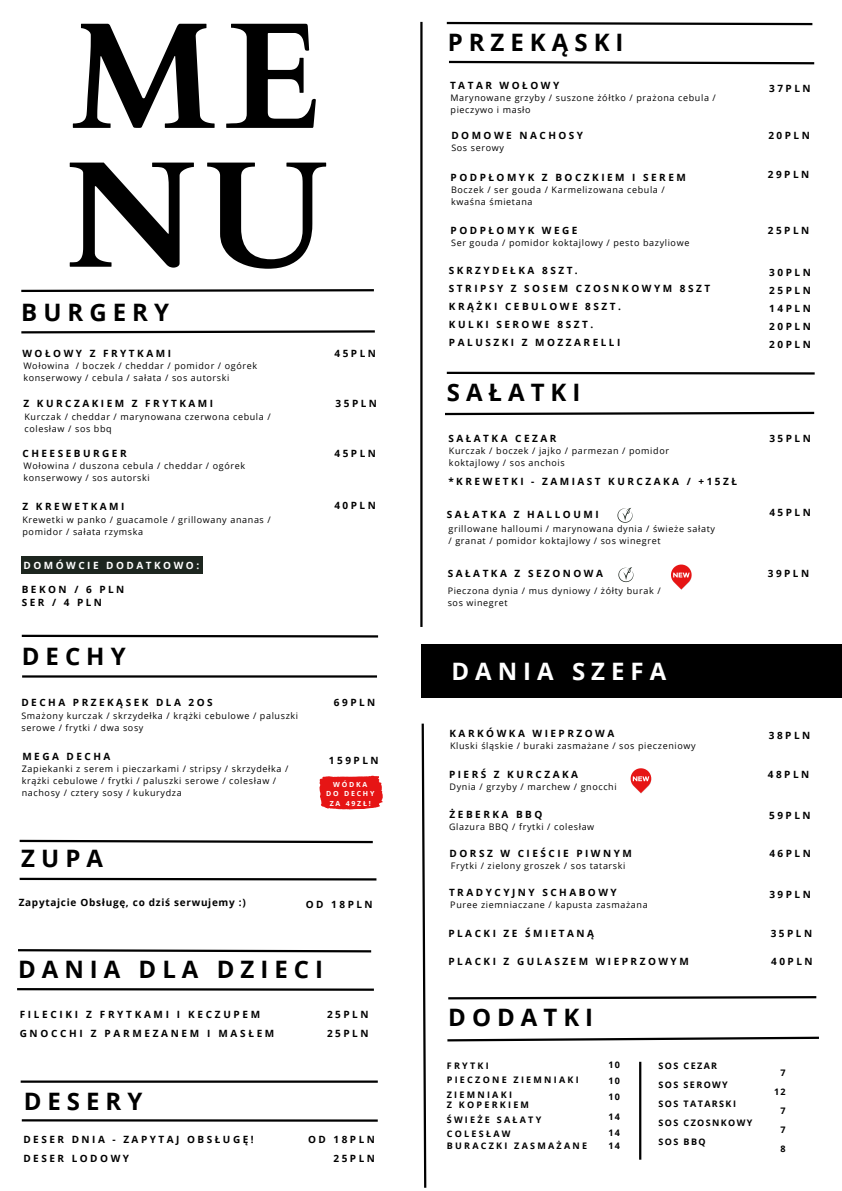
<style>
.page{position:relative;width:842px;height:1191px;background:#fff}
.page>*{position:absolute;margin:0;border:0;box-sizing:border-box;transform-origin:0 0}
.t1{font:700 151.2px/138.7px "Cardo";color:#000}
.t2{font:700 24px "Open Sans";letter-spacing:.25em;color:#000}
.t3{font:700 24px "Open Sans";letter-spacing:.25em;color:#fff}
.t4{font:700 10px/18px "Open Sans";letter-spacing:.25em;color:#000}
.t5{font:700 10px/19.5px "Open Sans";letter-spacing:.27em;color:#000}
.t6{font:700 10px "Open Sans";letter-spacing:.07em;color:#000}
.t7{font:700 10px "Open Sans";letter-spacing:.25em;color:#fff}
.t8{font:9px/12px "Open Sans";letter-spacing:.07em;color:#000}
.t9{font:700 9px/10.8px "Open Sans";letter-spacing:.25em;color:#000}
.t10{font:700 9px "Open Sans";letter-spacing:.155em;color:#000}
.t11{font:700 7px "Open Sans";letter-spacing:.25em;color:#fff}
</style>
<div class="page">
<hr style="left:420px;top:22px;width:3px;height:605px;background:#000">
<svg style="left:21px;top:289px;width:353px;height:3px"></svg>
<svg style="left:21px;top:330px;width:354px;height:4px"></svg>
<div style="left:421px;top:644px;width:421px;height:53px;background:#000"></div>
<svg style="left:421px;top:723px;width:6px;height:465px"></svg>
<svg style="left:446px;top:21px;width:367px;height:5px"></svg>
<svg style="left:449px;top:60px;width:366px;height:5px"></svg>
<svg style="left:446px;top:371px;width:369px;height:4px"></svg>
<svg style="left:445px;top:411px;width:370px;height:5px"></svg>
<svg style="left:19px;top:839px;width:354px;height:5px"></svg>
<svg style="left:19px;top:877px;width:358px;height:4px"></svg>
<hr style="left:639px;top:1061px;width:2px;height:98px;background:#000">
<svg style="left:617px;top:507px;width:15px;height:15px"></svg>
<svg style="left:319px;top:775px;width:64px;height:35px;background:#e93434"></svg>
<div style="left:22px;top:556px;width:181px;height:18px;background:#1d261f"></div>
<hr style="left:22px;top:675px;width:355px;height:2px;background:#000">
<svg style="left:21px;top:634px;width:358px;height:4px"></svg>
<svg style="left:448px;top:996px;width:369px;height:4px"></svg>
<svg style="left:447px;top:1036px;width:372px;height:6px"></svg>
<hr style="left:21px;top:1080px;width:357px;height:2px;background:#000">
<hr style="left:22px;top:1119px;width:356px;height:2px;background:#000">
<svg style="left:630px;top:768px;width:22px;height:25px"></svg>
<svg style="left:618px;top:567px;width:15px;height:15px"></svg>
<svg style="left:671px;top:564px;width:21px;height:25px"></svg>
<svg style="left:18px;top:949px;width:354px;height:4px"></svg>
<svg style="left:17px;top:988px;width:357px;height:3px"></svg>
<h3 class="t1" style="left:65px;top:11px;width:264px">ME<br>NU</h3>
<h5 class="t2" style="left:21px;top:295px;width:149px">BURGERY</h5>
<h5 class="t4" style="left:22px;top:344px;width:150px">WOŁOWY Z FRYTKAMI</h5>
<h3 class="t8" style="left:23px;top:360px;width:235px">Wołowina / boczek / cheddar / pomidor / ogórek konserwowy / cebula / sałata / sos autorski</h3>
<h2 class="t4" style="left:24px;top:394px;width:191px">Z KURCZAKIEM Z FRYTKAMI</h2>
<h3 class="t8" style="left:24px;top:410px;width:248px">Kurczak / cheddar / marynowana czerwona cebula / colesław / sos bbq</h3>
<h2 class="t4" style="left:22px;top:444px;width:106px">CHEESEBURGER</h2>
<h3 class="t8" style="left:24px;top:459px;width:223px">Wołowina / duszona cebula / cheddar / ogórek konserwowy / sos autorski</h3>
<h3 class="t4" style="left:22px;top:496px;width:104px">Z KREWETKAMI</h3>
<h5 class="t8" style="left:22px;top:513px;width:250px">Krewetki w panko / guacamole / grillowany ananas / pomidor / sałata rzymska</h5>
<h3 class="t7" style="left:23px;top:558px;width:177px">DOMÓWCIE DODATKOWO:</h3>
<h5 class="t4" style="left:22px;top:582px;width:104px;line-height:13.5px">BEKON / 6 PLN<br>SER / 4 PLN</h5>
<h3 class="t2" style="left:22px;top:639px;width:105px">DECHY</h3>
<h3 class="t4" style="left:21px;top:693px;width:193px">DECHA PRZEKĄSEK DLA 2OS</h3>
<h3 class="t8" style="left:21px;top:709px;width:278px">Smażony kurczak / skrzydełka / krążki cebulowe / paluszki serowe / frytki / dwa sosy</h3>
<h5 class="t4" style="left:22px;top:746px;width:90px">MEGA DECHA</h5>
<h3 class="t8" style="left:22px;top:762px;width:268px">Zapiekanki z serem i pieczarkami / stripsy / skrzydełka / krążki cebulowe / frytki / paluszki serowe / colesław / nachosy / cztery sosy / kukurydza</h3>
<h3 class="t4" style="left:334px;top:344px;width:43px">45PLN</h3>
<h3 class="t4" style="left:336px;top:394px;width:43px">35PLN</h3>
<h3 class="t4" style="left:334px;top:444px;width:43px">45PLN</h3>
<h3 class="t4" style="left:334px;top:496px;width:43px">40PLN</h3>
<p class="t4" style="left:334px;top:693px;width:43px">69PLN</p>
<h3 class="t4" style="left:329px;top:751px;width:51px">159PLN</h3>
<h3 class="t11" style="left:333px;top:779px;width:35px">WÓDKA</h3>
<h5 class="t11" style="left:326px;top:788px;width:50px">DO DECHY</h5>
<h3 class="t11" style="left:330px;top:798px;width:42px">ZA 49ZŁ!</h3>
<h3 class="t2" style="left:21px;top:841px;width:83px">ZUPA</h3>
<h3 class="t6" style="left:19px;top:895px;width:228px">Zapytajcie Obsługę, co dziś serwujemy :)</h3>
<h5 class="t4" style="left:306px;top:895px;width:68px">OD 18PLN</h5>
<h3 class="t2" style="left:18px;top:951px;width:306px">DANIA DLA DZIECI</h3>
<h3 class="t5" style="left:20px;top:1004px;width:256px">FILECIKI Z FRYTKAMI I KECZUPEM<br>GNOCCHI Z PARMEZANEM I MASŁEM</h3>
<h3 class="t4" style="left:327px;top:1004px;width:43px;line-height:19.5px">25PLN<br>25PLN</h3>
<h3 class="t2" style="left:24px;top:1084px;width:120px">DESERY</h3>
<h3 class="t4" style="left:23px;top:1129px;width:232px;line-height:18.8px">DESER DNIA - ZAPYTAJ OBSŁUGĘ!<br>DESER LODOWY</h3>
<h3 class="t4" style="left:308px;top:1129px;width:68px;line-height:18.8px;text-align:right">OD 18PLN<br>25PLN</h3>
<h3 class="t2" style="left:448px;top:26px;width:177px">PRZEKĄSKI</h3>
<p class="t4" style="left:450px;top:76px;width:111px">TATAR WOŁOWY</p>
<p class="t8" style="left:451px;top:91px;width:267px">Marynowane grzyby / suszone żółtko / prażona cebula / pieczywo i masło</p>
<h3 class="t4" style="left:769px;top:79px;width:43px">37PLN</h3>
<h3 class="t4" style="left:451px;top:126px;width:133px">DOMOWE NACHOSY</h3>
<h5 class="t8" style="left:451px;top:141px;width:54px">Sos serowy</h5>
<h2 class="t4" style="left:768px;top:126px;width:43px">20PLN</h2>
<h3 class="t4" style="left:451px;top:168px;width:237px">PODPŁOMYK Z BOCZKIEM I SEREM</h3>
<h3 class="t8" style="left:451px;top:184px;width:215px">Boczek / ser gouda / Karmelizowana cebula / kwaśna śmietana</h3>
<h3 class="t4" style="left:451px;top:221px;width:129px">PODPŁOMYK WEGE</h3>
<h3 class="t8" style="left:451px;top:237px;width:240px">Ser gouda / pomidor koktajlowy / pesto bazyliowe</h3>
<h2 class="t4" style="left:768px;top:165px;width:43px">29PLN</h2>
<h3 class="t4" style="left:768px;top:221px;width:43px">25PLN</h3>
<h3 class="t4" style="left:449px;top:261px;width:263px">SKRZYDEŁKA 8SZT.<br>STRIPSY Z SOSEM CZOSNKOWYM 8SZT<br>KRĄŻKI CEBULOWE 8SZT.<br>KULKI SEROWE 8SZT.<br>PALUSZKI Z MOZZARELLI</h3>
<h2 class="t4" style="left:769px;top:263px;width:43px;text-align:justify">30PLN 25PLN 14PLN 20PLN 20PLN</h2>
<h5 class="t2" style="left:447px;top:375px;width:135px">SAŁATKI</h5>
<h3 class="t4" style="left:448px;top:429px;width:110px">SAŁATKA CEZAR</h3>
<h3 class="t8" style="left:449px;top:445px;width:222px">Kurczak / boczek / jajko / parmezan / pomidor koktajlowy / sos anchois</h3>
<h6 class="t4" style="left:769px;top:429px;width:43px">35PLN</h6>
<p class="t4" style="left:448px;top:472px;width:290px">*KREWETKI - ZAMIAST KURCZAKA / +15ZŁ</p>
<h1 class="t4" style="left:447px;top:505px;width:153px">SAŁATKA Z HALLOUMI</h1>
<h2 class="t8" style="left:448px;top:522px;width:268px">grillowane halloumi / marynowana dynia / świeże sałaty / granat / pomidor koktajlowy / sos winegret</h2>
<h3 class="t4" style="left:769px;top:503px;width:43px">45PLN</h3>
<h3 class="t4" style="left:448px;top:564px;width:157px">SAŁATKA Z SEZONOWA</h3>
<p class="t8" style="left:448px;top:584px;width:214px">Pieczona dynia / mus dyniowy / żółty burak / sos winegret</p>
<h3 class="t4" style="left:768px;top:563px;width:43px">39PLN</h3>
<h5 class="t3" style="left:451px;top:654px;width:216px">DANIA SZEFA</h5>
<h5 class="t4" style="left:449px;top:723px;width:166px">KARKÓWKA WIEPRZOWA</h5>
<h3 class="t8" style="left:450px;top:739px;width:247px">Kluski śląskie / buraki zasmażane / sos pieczeniowy</h3>
<h3 class="t4" style="left:769px;top:726px;width:43px">38PLN</h3>
<h5 class="t4" style="left:449px;top:764px;width:131px">PIERŚ Z KURCZAKA</h5>
<h3 class="t8" style="left:449px;top:780px;width:169px">Dynia / grzyby / marchew / gnocchi</h3>
<h3 class="t4" style="left:768px;top:764px;width:43px">48PLN</h3>
<h5 class="t4" style="left:450px;top:805px;width:94px">ŻEBERKA BBQ</h5>
<h3 class="t8" style="left:449px;top:820px;width:147px">Glazura BBQ / frytki / colesław</h3>
<h3 class="t4" style="left:769px;top:806px;width:43px">59PLN</h3>
<h2 class="t4" style="left:450px;top:844px;width:184px">DORSZ W CIEŚCIE PIWNYM</h2>
<h3 class="t8" style="left:451px;top:859px;width:176px">Frytki / zielony groszek / sos tatarski</h3>
<h3 class="t4" style="left:769px;top:844px;width:43px">46PLN</h3>
<h3 class="t4" style="left:449px;top:883px;width:169px">TRADYCYJNY SCHABOWY</h3>
<h3 class="t8" style="left:450px;top:898px;width:199px">Puree ziemniaczane / kapusta zasmażana</h3>
<h3 class="t4" style="left:769px;top:885px;width:43px">39PLN</h3>
<h3 class="t4" style="left:448px;top:924px;width:147px">PLACKI ZE ŚMIETANĄ</h3>
<p class="t4" style="left:771px;top:924px;width:43px">35PLN</p>
<p class="t4" style="left:448px;top:951px;width:242px">PLACKI Z GULASZEM WIEPRZOWYM</p>
<p class="t4" style="left:771px;top:951px;width:43px">40PLN</p>
<h2 class="t2" style="left:448px;top:1000px;width:146px">DODATKI</h2>
<h3 class="t9" style="left:447px;top:1060px;width:43px">FRYTKI</h3>
<h3 class="t9" style="left:447px;top:1074px;width:133px">PIECZONE ZIEMNIAKI</h3>
<h6 class="t9" style="left:447px;top:1088px;width:84px">ZIEMNIAKI<br>Z KOPERKIEM</h6>
<p class="t9" style="left:447px;top:1113px;width:96px">ŚWIEŻE SAŁATY</p>
<p class="t9" style="left:447px;top:1127px;width:65px">COLESŁAW</p>
<p class="t9" style="left:447px;top:1139px;width:142px">BURACZKI ZASMAŻANE</p>
<h3 class="t9" style="left:608px;top:1059px;width:13px">10</h3>
<h5 class="t9" style="left:608px;top:1075px;width:13px">10</h5>
<h3 class="t9" style="left:608px;top:1091px;width:13px">10</h3>
<h3 class="t9" style="left:608px;top:1111px;width:13px">14</h3>
<h5 class="t9" style="left:608px;top:1126px;width:13px;line-height:12.8px">14<br>14</h5>
<p class="t10" style="left:659px;top:1059px;width:60px">SOS CEZAR</p>
<p class="t10" style="left:659px;top:1078px;width:71px">SOS SEROWY</p>
<h2 class="t10" style="left:659px;top:1097px;width:79px">SOS TATARSKI</h2>
<h4 class="t10" style="left:659px;top:1116px;width:95px">SOS CZOSNKOWY</h4>
<h3 class="t9" style="left:659px;top:1136px;width:48px">SOS BBQ</h3>
<h3 class="t9" style="left:780px;top:1066px;width:7px">7</h3>
<h3 class="t9" style="left:774px;top:1085px;width:13px">12</h3>
<h5 class="t9" style="left:780px;top:1104px;width:7px">7</h5>
<p class="t9" style="left:780px;top:1123px;width:7px">7</p>
<h3 class="t9" style="left:780px;top:1142px;width:7px">8</h3>
</div>
